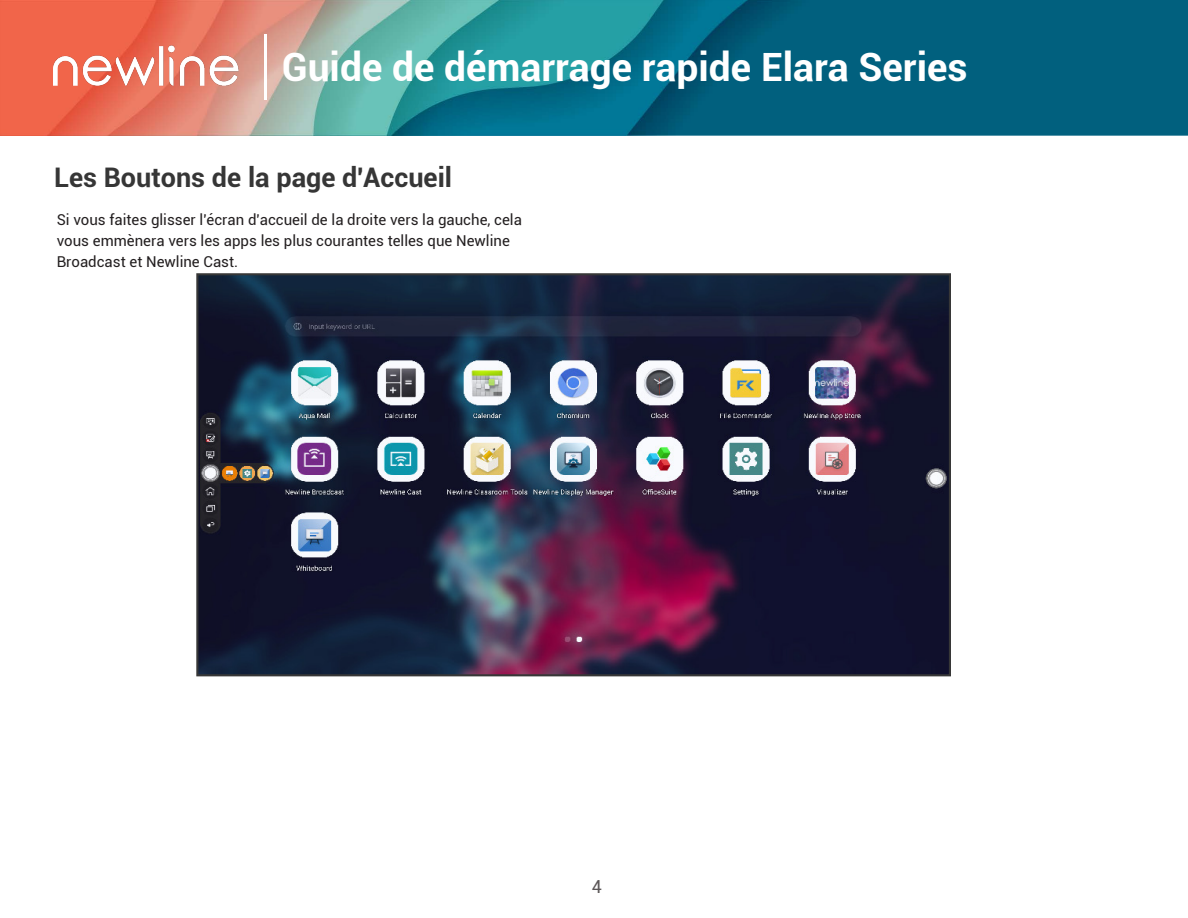
<style>
.page{position:relative;width:1188px;height:918px;background:#fff}
.page>*{position:absolute;margin:0;border:0;box-sizing:border-box;transform-origin:0 0}
.t1{font:700 39px "Roboto";color:#fff}
.t2{font:700 27px "Roboto";color:#363636}
.t3{font:18px "Roboto";color:#5c5758}
.t4{font:15px/21px "Roboto";color:#231f20}
</style>
<div class="page">
<img style="left:199px;top:276px;width:749px;height:397px">
<div style="left:196px;top:273px;width:755px;height:403px;border:2px solid #373737"></div>
<img style="left:0;top:0;width:1188px;height:135px">
<hr style="left:264px;top:34px;width:3px;height:66px;background:#fff">
<img style="left:53px;top:46px;width:186px;height:40px">
<h1 class="t1" style="left:282px;top:40px;width:687px">Guide de démarrage rapide Elara Series</h1>
<p class="t2" style="left:54px;top:159px;width:400px">Les Boutons de la page d'Accueil</p>
<p class="t4" style="left:57px;top:209px;width:467px">Si vous faites glisser l'écran d'accueil de la droite vers la gauche, cela vous emmènera vers les apps les plus courantes telles que Newline<br>Broadcast et Newline Cast.</p>
<p class="t3" style="left:592px;top:874px;width:12px">4</p>
</div>
